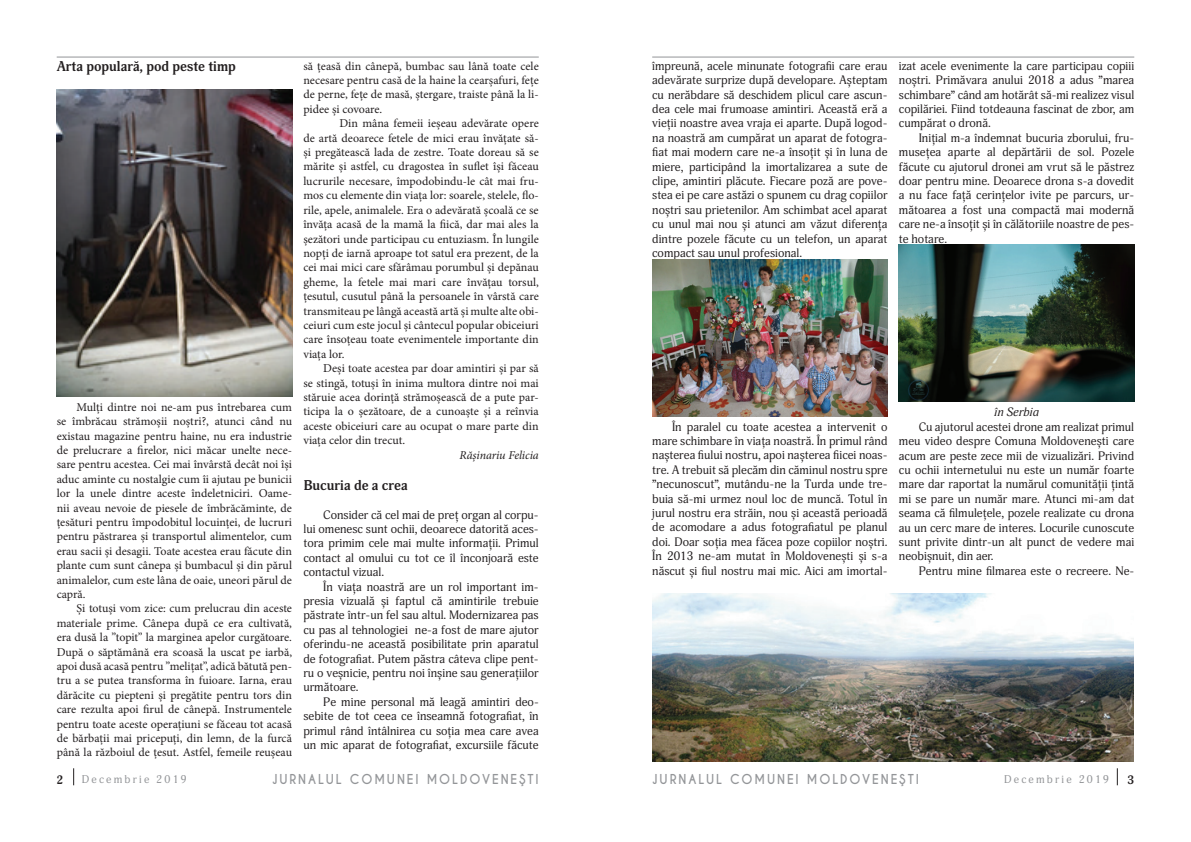
<style>
.page{position:relative;width:1191px;height:842px;background:#fff}
.page>*{position:absolute;margin:0;border:0;box-sizing:border-box;transform-origin:0 0}
.t1{font:700 14px "Adonis";color:#231f20}
.t2{font:700 12.8px "Caviar Dreams";letter-spacing:.16em;color:#939598;scale:.93 1}
.t3{font:12px/14.4px "Adonis";color:#231f20;text-align:justify}
.t4{font:12px/14.4px "Minion Pro";color:#231f20;text-align:justify}
.t5{font:italic 12px "Minion Pro";letter-spacing:-.01em;color:#231f20}
.t6{font:italic 12px "Adonis";color:#231f20}
.t7{font:700 12px "Adonis";color:#231f20}
.t8{font:11px "Adonis";letter-spacing:.2em;color:#939598}
</style>
<div class="page">
<hr style="left:57px;top:57px;width:482px;height:1px;background:#939598">
<svg style="left:73px;top:768px;width:1px;height:17px"></svg>
<img style="left:57px;top:89px;width:235px;height:307px">
<img style="left:652px;top:259px;width:235px;height:157px">
<img style="left:899px;top:245px;width:235px;height:157px">
<svg style="left:1116px;top:768px;width:1px;height:17px"></svg>
<hr style="left:652px;top:57px;width:482px;height:1px;background:#939598">
<img style="left:652px;top:594px;width:481px;height:167px">
<p class="t1" style="left:57px;top:58px;width:181px">Arta populară, pod peste timp</p>
<p class="t4" style="left:57px;top:400px;width:237px;text-indent:20px">Mulți dintre noi ne-am pus întrebarea cum se îmbrăcau strămoșii noștri?, atunci când nu existau magazine pentru haine, nu era industrie de prelucrare a firelor, nici măcar unelte nece&shy;sare pentru acestea. Cei mai învârstă decât noi își aduc aminte cu nostalgie cum îi ajutau pe bunicii lor la unele dintre aceste îndeletniciri. Oame&shy;nii aveau nevoie de piesele de îmbrăcăminte, de țesături pentru împodobitul locuinței, de lucruri pentru păstrarea și transportul alimentelor, cum erau sacii și desagii. Toate acestea erau făcute din plante cum sunt cânepa și bumbacul și din părul animalelor, cum este lâna de oaie, uneori părul de capră.</p>
<p class="t4" style="left:57px;top:601px;width:237px;text-indent:20px">Și totuși vom zice: cum prelucrau din aceste materiale prime. Cânepa după ce era cultivată, era dusă la ”topit” la marginea apelor curgătoare.<br>După o săptămână era scoasă la uscat pe iarbă, apoi dusă acasă pentru ”melițat”, adică bătută pen&shy;tru a se putea transforma în fuioare. Iarna, erau dărăcite cu piepteni și pregătite pentru tors din care rezulta apoi firul de cânepă. Instrumentele pentru toate aceste operațiuni se făceau tot acasă de bărbații mai pricepuți, din lemn, de la furcă până la războiul de țesut. Astfel, femeile reușeau</p>
<p class="t4" style="left:303px;top:59px;width:237px">să țeasă din cânepă, bumbac sau lână toate cele necesare pentru casă de la haine la cearșafuri, fețe de perne, fețe de masă, ștergare, traiste până la li&shy;pidee și covoare.</p>
<p class="t4" style="left:303px;top:116px;width:237px;text-indent:36px">Din mâna femeii ieșeau adevărate opere de artă deoarece fetele de mici erau învățate să&shy;și pregătească lada de zestre. Toate doreau să se mărite și astfel, cu dragostea în suflet își făceau lucrurile necesare, împodobindu-le cât mai fru&shy;mos cu elemente din viața lor: soarele, stelele, flo&shy;rile, apele, animalele. Era o adevărată școală ce se învăța acasă de la mamă la fiică, dar mai ales la șezători unde participau cu entuziasm. În lungile nopți de iarnă aproape tot satul era prezent, de la cei mai mici care sfărâmau porumbul și depănau gheme, la fetele mai mari care învățau torsul, țesutul, cusutul până la persoanele în vârstă care transmiteau pe lângă această artă și multe alte obi&shy;ceiuri cum este jocul și cântecul popular obiceiuri care însoțeau toate evenimentele importante din viața lor.</p>
<p class="t4" style="left:303px;top:361px;width:237px;text-indent:20px">Deși toate acestea par doar amintiri și par să se stingă, totuși în inima multora dintre noi mai stăruie acea dorință strămoșească de a pute par&shy;ticipa la o șezătoare, de a cunoaște și a reînvia aceste obiceiuri care au ocupat o mare parte din viața celor din trecut.</p>
<p class="t5" style="left:459px;top:446px;width:81px">Rășinariu Felicia</p>
<p class="t1" style="left:303px;top:477px;width:106px">Bucuria de a crea</p>
<p class="t3" style="left:303px;top:508px;width:237px;text-indent:20px">Consider că cel mai de preț organ al corpu&shy;lui omenesc sunt ochii, deoarece datorită aces&shy;tora primim cele mai multe informații. Primul contact al omului cu tot ce îl înconjoară este contactul vizual.</p>
<p class="t3" style="left:303px;top:580px;width:237px;text-indent:20px">În viața noastră are un rol important im&shy;presia vizuală și faptul că amintirile trebuie păstrate într-un fel sau altul. Modernizarea pas cu pas al tehnologiei ne-a fost de mare ajutor oferindu-ne această posibilitate prin aparatul de fotografiat. Putem păstra câteva clipe pent&shy;ru o veșnicie, pentru noi înșine sau generațiilor următoare.</p>
<p class="t3" style="left:303px;top:695px;width:237px;text-indent:20px">Pe mine personal mă leagă amintiri deo&shy;sebite de tot ceea ce înseamnă fotografiat, în primul rând întâlnirea cu soția mea care avea un mic aparat de fotografiat, excursiile făcute</p>
<p class="t7" style="left:57px;top:772px;width:8px">2</p>
<p class="t8" style="left:82px;top:773px;width:107px">Decembrie 2019</p>
<p class="t2" style="left:272px;top:771px;width:288px">JURNALUL COMUNEI MOLDOVENEŞTI</p>
<p class="t3" style="left:652px;top:59px;width:237px">împreună, acele minunate fotografii care erau adevărate surprize după developare. Așteptam cu nerăbdare să deschidem plicul care ascun&shy;dea cele mai frumoase amintiri. Această eră a vieții noastre avea vraja ei aparte. După logod&shy;na noastră am cumpărat un aparat de fotogra&shy;fiat mai modern care ne-a însoțit și în luna de miere, participând la imortalizarea a sute de clipe, amintiri plăcute. Fiecare poză are pove&shy;stea ei pe care astăzi o spunem cu drag copiilor noștri sau prietenilor. Am schimbat acel aparat cu unul mai nou și atunci am văzut diferența dintre pozele făcute cu un telefon, un aparat compact sau unul profesional.</p>
<p class="t3" style="left:899px;top:59px;width:237px">izat acele evenimente la care participau copiii noștri. Primăvara anului 2018 a adus ”marea schimbare” când am hotărât să-mi realizez visul copilăriei. Fiind totdeauna fascinat de zbor, am cumpărat o dronă.</p>
<p class="t3" style="left:899px;top:131px;width:237px;text-indent:20px">Inițial m-a îndemnat bucuria zborului, fru&shy;musețea aparte al depărtării de sol. Pozele făcute cu ajutorul dronei am vrut să le păstrez doar pentru mine. Deoarece drona s-a dovedit a nu face față cerințelor ivite pe parcurs, ur&shy;mătoarea a fost una compactă mai modernă care ne-a însoțit și în călătoriile noastre de pes&shy;te hotare.</p>
<p class="t3" style="left:652px;top:419px;width:237px;text-indent:20px">În paralel cu toate acestea a intervenit o mare schimbare în viața noastră. În primul rând nașterea fiului nostru, apoi nașterea fiicei noas&shy;tre. A trebuit să plecăm din căminul nostru spre ”necunoscut”, mutându-ne la Turda unde tre&shy;buia să-mi urmez noul loc de muncă. Totul în jurul nostru era străin, nou și această perioadă de acomodare a adus fotografiatul pe planul doi. Doar soția mea făcea poze copiilor noștri.<br>În 2013 ne-am mutat în Moldovenești și s-a născut și fiul nostru mai mic. Aici am imortal-</p>
<p class="t6" style="left:994px;top:405px;width:46px">în Serbia</p>
<p class="t3" style="left:899px;top:420px;width:237px;text-indent:20px">Cu ajutorul acestei drone am realizat primul meu video despre Comuna Moldovenești care acum are peste zece mii de vizualizări. Privind cu ochii internetului nu este un număr foarte mare dar raportat la numărul comunității țintă mi se pare un număr mare. Atunci mi-am dat seama că filmulețele, pozele realizate cu drona au un cerc mare de interes. Locurile cunoscute sunt privite dintr-un alt punct de vedere mai neobișnuit, din aer.</p>
<p class="t3" style="left:918px;top:564px;width:217px">Pentru mine filmarea este o recreere. Ne-</p>
<p class="t2" style="left:652px;top:771px;width:288px">JURNALUL COMUNEI MOLDOVENEŞTI</p>
<p class="t8" style="left:1004px;top:773px;width:107px">Decembrie 2019</p>
<p class="t7" style="left:1127px;top:772px;width:8px">3</p>
</div>
